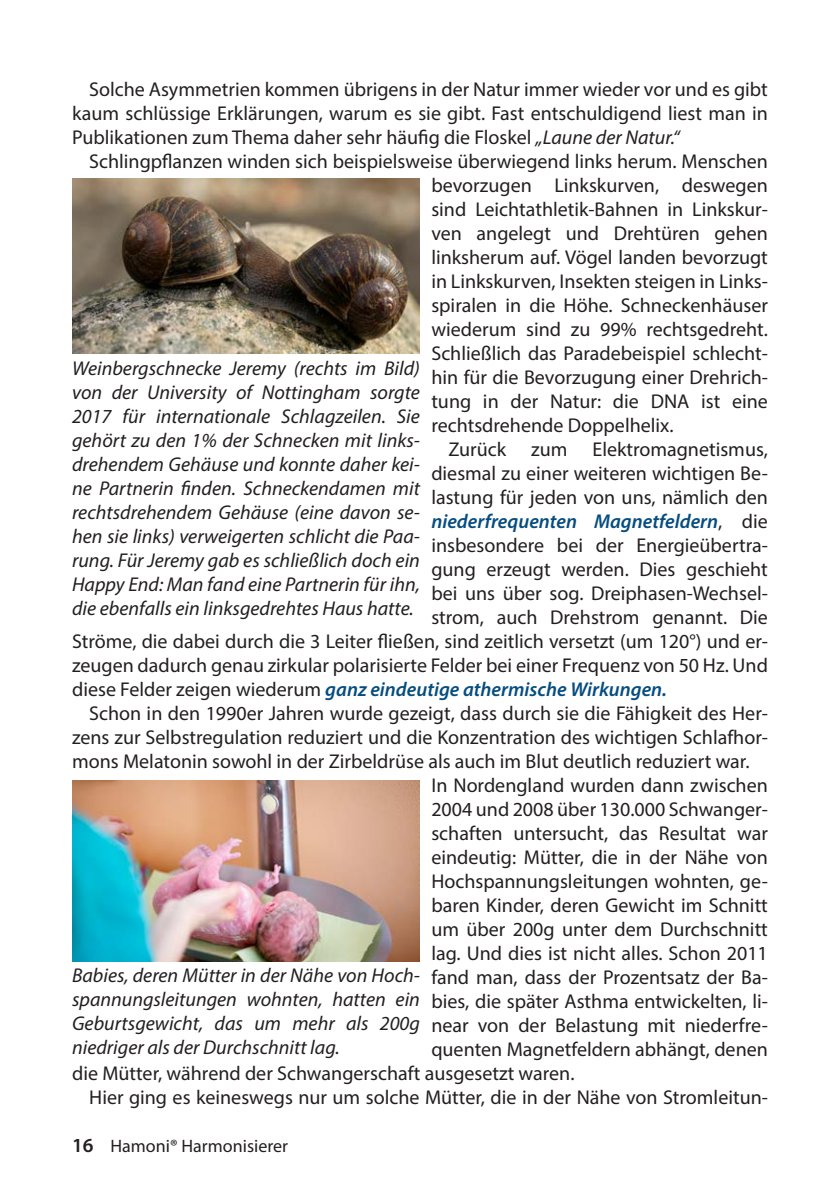
<style>
.page{position:relative;width:840px;height:1191px;background:#fff}
.page>*{position:absolute;margin:0;border:0;box-sizing:border-box;transform-origin:0 0}
.Normal_mit_Einzug{font:20px/24px "Myriad Pro";color:#231f20;text-align:justify}
.t1{font:italic 20px/24px "Myriad Pro";color:#231f20;text-align:justify}
.Normal_mit_Einzug-2{font:italic 600 20px "Myriad Pro";color:#054d80}
.t2{font:18px "Myriad Pro";color:#231f20}
.s1{font-style:italic}
.s2{font-weight:400;font-style:normal;color:#231f20}
.s3{font-weight:600;font-size:20px}
</style>
<div class="page">
<img style="left:72px;top:178px;width:347px;height:175px">
<img style="left:72px;top:780px;width:347px;height:181px">
<p class="Normal_mit_Einzug" style="left:72px;top:77px;width:697px;text-indent:17px">Solche Asymmetrien kommen übrigens in der Natur immer wieder vor und es gibt kaum schlüssige Erklärungen, warum es sie gibt. Fast entschuldigend liest man in Publikationen zum Thema daher sehr häufig die Floskel <span class="s1">„Laune der Natur.“</span></p>
<p class="Normal_mit_Einzug" style="left:89px;top:149px;width:680px">Schlingpflanzen winden sich beispielsweise überwiegend links herum. Menschen</p>
<p class="Normal_mit_Einzug" style="left:431px;top:173px;width:338px">bevorzugen Linkskurven, deswegen sind Leichtathletik-Bahnen in Linkskur&shy;ven angelegt und Drehtüren gehen linksherum auf. Vögel landen bevorzugt in Linkskurven, Insekten steigen in Links&shy;spiralen in die Höhe. Schneckenhäuser wiederum sind zu 99% rechtsgedreht.<br>Schließlich das Paradebeispiel schlecht&shy;hin für die Bevorzugung einer Drehrich&shy;tung in der Natur: die DNA ist eine rechtsdrehende Doppelhelix.</p>
<p class="Normal_mit_Einzug" style="left:448px;top:437px;width:321px">Zurück zum Elektromagnetismus,</p>
<p class="Normal_mit_Einzug" style="left:431px;top:461px;width:338px">diesmal zu einer weiteren wichtigen Be-</p>
<p class="Normal_mit_Einzug" style="left:431px;top:485px;width:338px">lastung für jeden von uns, nämlich den</p>
<p class="Normal_mit_Einzug-2" style="left:431px;top:509px;width:338px">niederfrequenten Magnetfeldern<span class="s2">, die</span></p>
<p class="Normal_mit_Einzug" style="left:431px;top:533px;width:338px">insbesondere bei der Energieübertra-</p>
<p class="Normal_mit_Einzug" style="left:431px;top:557px;width:338px">gung erzeugt werden. Dies geschieht</p>
<p class="Normal_mit_Einzug" style="left:431px;top:581px;width:338px">bei uns über sog. Dreiphasen-Wechsel-</p>
<p class="Normal_mit_Einzug" style="left:431px;top:605px;width:338px">strom, auch Drehstrom genannt. Die</p>
<p class="Normal_mit_Einzug" style="left:72px;top:629px;width:697px">Ströme, die dabei durch die 3 Leiter fließen, sind zeitlich versetzt (um 120°) und er-</p>
<p class="Normal_mit_Einzug" style="left:72px;top:653px;width:697px">zeugen dadurch genau zirkular polarisierte Felder bei einer Frequenz von 50 Hz. Und</p>
<p class="Normal_mit_Einzug-2" style="left:72px;top:677px;width:596px"><span class="s2">diese Felder zeigen wiederum</span> ganz eindeutige athermische Wirkungen.</p>
<p class="Normal_mit_Einzug" style="left:72px;top:701px;width:697px;text-indent:17px">Schon in den 1990er Jahren wurde gezeigt, dass durch sie die Fähigkeit des Her&shy;zens zur Selbstregulation reduziert und die Konzentration des wichtigen Schlafhor&shy;mons Melatonin sowohl in der Zirbeldrüse als auch im Blut deutlich reduziert war.</p>
<p class="t1" style="left:72px;top:356px;width:349px">Weinbergschnecke Jeremy (rechts im Bild) von der University of Nottingham sorgte 2017 für internationale Schlagzeilen. Sie gehört zu den 1% der Schnecken mit links&shy;drehendem Gehäuse und konnte daher kei&shy;ne Partnerin finden. Schneckendamen mit rechtsdrehendem Gehäuse (eine davon se&shy;hen sie links) verweigerten schlicht die Paa&shy;rung. Für Jeremy gab es schließlich doch ein Happy End: Man fand eine Partnerin für ihn, die ebenfalls ein linksgedrehtes Haus hatte.</p>
<p class="Normal_mit_Einzug" style="left:431px;top:773px;width:338px">In Nordengland wurden dann zwischen</p>
<p class="Normal_mit_Einzug" style="left:431px;top:797px;width:338px">2004 und 2008 über 130.000 Schwanger-</p>
<p class="Normal_mit_Einzug" style="left:431px;top:821px;width:338px">schaften untersucht, das Resultat war</p>
<p class="Normal_mit_Einzug" style="left:431px;top:845px;width:338px">eindeutig: Mütter, die in der Nähe von</p>
<p class="Normal_mit_Einzug" style="left:431px;top:869px;width:338px">Hochspannungsleitungen wohnten, ge-</p>
<p class="Normal_mit_Einzug" style="left:431px;top:893px;width:338px">baren Kinder, deren Gewicht im Schnitt</p>
<p class="Normal_mit_Einzug" style="left:431px;top:917px;width:338px">um über 200g unter dem Durchschnitt</p>
<p class="Normal_mit_Einzug" style="left:431px;top:941px;width:338px">lag. Und dies ist nicht alles. Schon 2011</p>
<p class="Normal_mit_Einzug" style="left:431px;top:965px;width:338px">fand man, dass der Prozentsatz der Ba-</p>
<p class="Normal_mit_Einzug" style="left:431px;top:989px;width:338px">bies, die später Asthma entwickelten, li-</p>
<p class="Normal_mit_Einzug" style="left:431px;top:1013px;width:338px">near von der Belastung mit niederfre-</p>
<p class="Normal_mit_Einzug" style="left:431px;top:1037px;width:338px">quenten Magnetfeldern abhängt, denen</p>
<p class="Normal_mit_Einzug" style="left:72px;top:1061px;width:503px">die Mütter, während der Schwangerschaft ausgesetzt waren.</p>
<p class="Normal_mit_Einzug" style="left:89px;top:1085px;width:680px">Hier ging es keineswegs nur um solche Mütter, die in der Nähe von Stromleitun-</p>
<p class="t2" style="left:72px;top:1135px;width:217px"><span class="s3">16</span> Hamoni® Harmonisierer</p>
<p class="t1" style="left:72px;top:963px;width:349px">Babies, deren Mütter in der Nähe von Hoch&shy;spannungsleitungen wohnten, hatten ein Geburtsgewicht, das um mehr als 200g niedriger als der Durchschnitt lag.</p>
</div>
